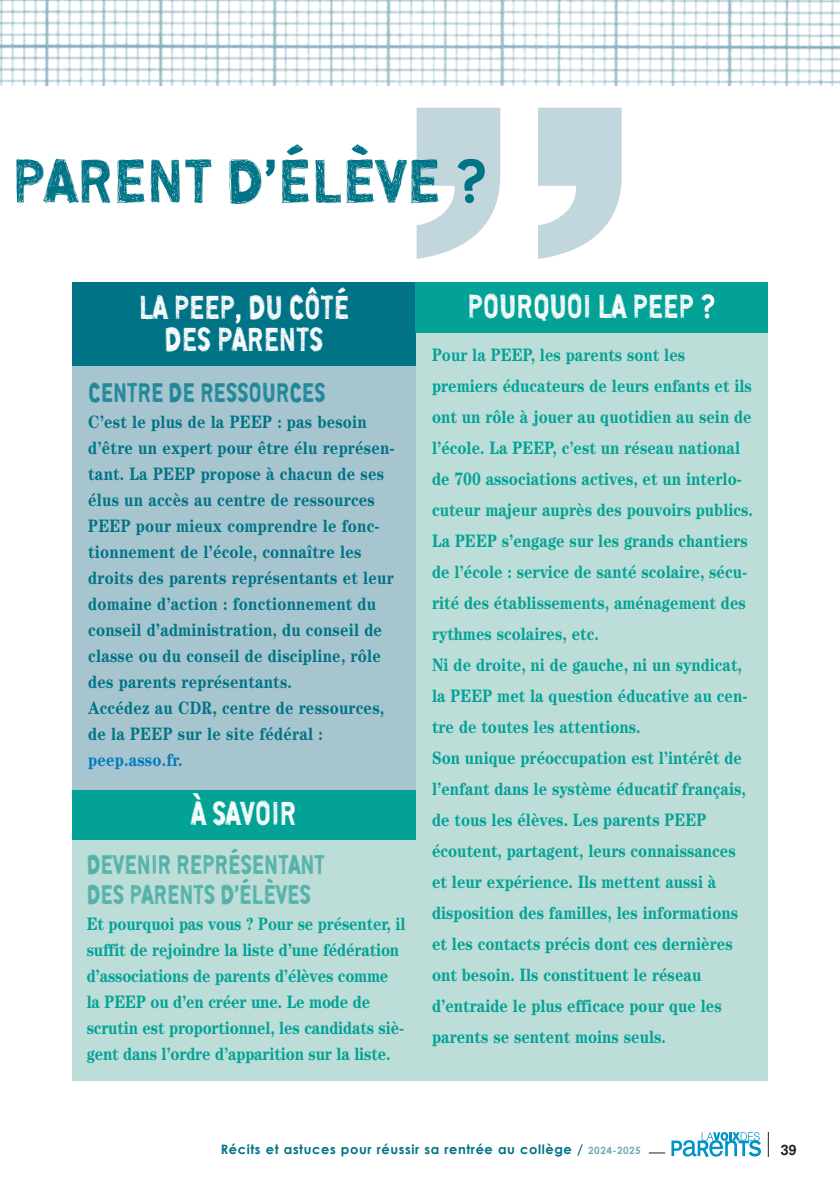
<style>
.page{position:relative;width:840px;height:1191px;background:#fff}
.page>*{position:absolute;margin:0;border:0;box-sizing:border-box;transform-origin:0 0}
.t1{font:800 420px "Helvetica Neue LT Pro";color:#c2d6de;scale:1.25 1}
.t2{font:700 68px "FBF";letter-spacing:.01em;color:#007486}
.t3{font:700 37px/32px "FBF";letter-spacing:.005em;color:#fff;text-align:center;scale:.85 1}
.t4{font:700 30px/30px "FBF";letter-spacing:.005em;color:#51b1a7;scale:.85 1}
.t5{font:700 30px "FBF";letter-spacing:.005em;color:#1c8698;scale:.85 1}
.t6{font:700 18px/31px "Century";color:#03a296;scale:.85 1}
.t7{font:700 18px/26px "Century";letter-spacing:.01em;color:#007486;scale:.85 1}
.t8{font:700 18px "Century";letter-spacing:.01em;color:#007ac2;scale:.85 1}
.t9{font:15px "Mono Alphabet";color:#231f20}
.t10{font:700 13px "Century Gothic";letter-spacing:.045em;color:#007486}
.s1{font-size:10px;color:#74a8b6}
</style>
<div class="page">
<svg style="left:671px;top:1132px;width:89px;height:25px"></svg>
<svg style="left:648px;top:1152px;width:16px;height:1px"></svg>
<svg style="left:767px;top:1132px;width:1px;height:25px"></svg>
<img style="left:0;top:0;width:839px;height:85px">
<div style="left:415px;top:284px;width:352px;height:796px;background:#bdddd8"></div>
<div style="left:72px;top:297px;width:343px;height:494px;background:#a7c5cf"></div>
<div style="left:72px;top:282px;width:343px;height:84px;background:#007486"></div>
<div style="left:72px;top:791px;width:344px;height:289px;background:#bdddd8"></div>
<div style="left:72px;top:790px;width:343px;height:49px;background:#03a296"></div>
<div style="left:415px;top:282px;width:352px;height:51px;background:#03a296"></div>
<h1 class="t1" style="left:387px;top:108px;width:211px">”</h1>
<h2 class="t2" style="left:12px;top:141px;width:478px">PARENT D’ÉLÈVE ?</h2>
<h3 class="t3" style="left:139px;top:290px;width:248px">LA PEEP, DU CÔTÉ<br>DES PARENTS</h3>
<h3 class="t5" style="left:88px;top:375px;width:280px">CENTRE DE RESSOURCES</h3>
<p class="t7" style="left:88px;top:410px;width:362px">C’est le plus de la PEEP : pas besoin d’être un expert pour être élu représen&shy;tant. La PEEP propose à chacun de ses élus un accès au centre de ressources PEEP pour mieux comprendre le fonc&shy;tionnement de l’école, connaître les droits des parents représentants et leur domaine d’action : fonctionnement du conseil d’administration, du conseil de classe ou du conseil de discipline, rôle des parents représentants.<br>Accédez au CDR, centre de ressources, de la PEEP sur le site fédéral :</p>
<p class="t8" style="left:88px;top:753px;width:112px">peep.asso.fr.</p>
<h3 class="t3" style="left:191px;top:797px;width:124px">À SAVOIR</h3>
<h3 class="t4" style="left:87px;top:849px;width:281px">DEVENIR REPRÉSENTANT<br>DES PARENTS D’ÉLÈVES</h3>
<p class="t6" style="left:87px;top:912px;width:376px;line-height:26px">Et pourquoi pas vous ? Pour se présenter, il suffit de rejoindre la liste d’une fédération d’associations de parents d’élèves comme la PEEP ou d’en créer une. Le mode de scrutin est proportionnel, les candidats siè&shy;gent dans l’ordre d’apparition sur la liste.</p>
<h3 class="t3" style="left:467px;top:290px;width:294px">POURQUOI LA PEEP ?</h3>
<p class="t6" style="left:432px;top:340px;width:379px">Pour la PEEP, les parents sont les premiers éducateurs de leurs enfants et ils ont un rôle à jouer au quotidien au sein de l’école. La PEEP, c’est un réseau national de 700 associations actives, et un interlo&shy;cuteur majeur auprès des pouvoirs publics.<br>La PEEP s’engage sur les grands chantiers de l’école : service de santé scolaire, sécu&shy;rité des établissements, aménagement des rythmes scolaires, etc.<br>Ni de droite, ni de gauche, ni un syndicat, la PEEP met la question éducative au cen&shy;tre de toutes les attentions.<br>Son unique préoccupation est l’intérêt de l’enfant dans le système éducatif français, de tous les élèves. Les parents PEEP écoutent, partagent, leurs connaissances et leur expérience. Ils mettent aussi à disposition des familles, les informations et les contacts précis dont ces dernières ont besoin. Ils constituent le réseau d’entraide le plus efficace pour que les parents se sentent moins seuls.</p>
<p class="t10" style="left:221px;top:1140px;width:421px">Récits et astuces pour réussir sa rentrée au collège / <span class="s1">2024-2025</span></p>
<p class="t9" style="left:779px;top:1140px;width:18px">39</p>
</div>
